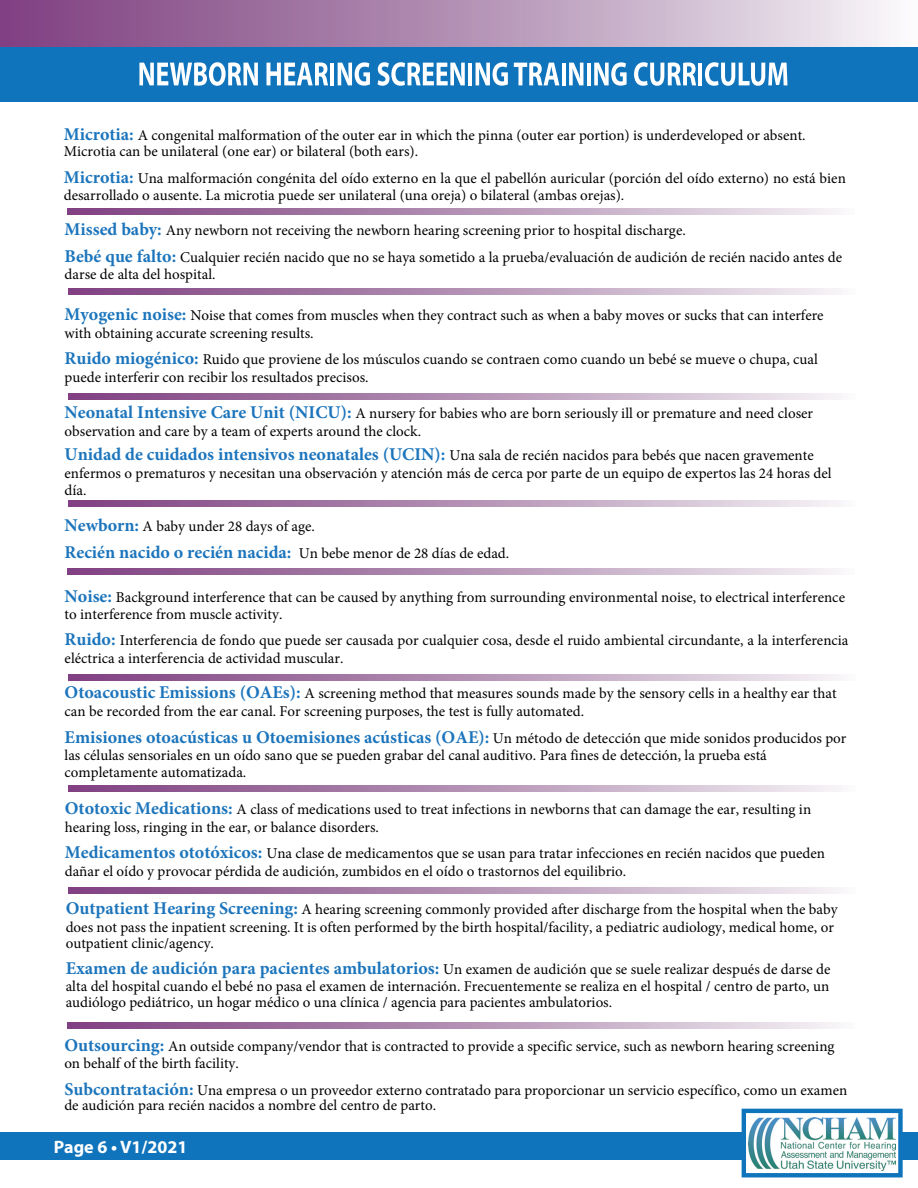
<style>
.page{position:relative;width:918px;height:1188px;background:#fff}
.page>*{position:absolute;margin:0;border:0;box-sizing:border-box;transform-origin:0 0}
.t1{font:700 18px "Minion Pro";color:#1c75bc}
.t2{font:700 18px "Myriad Pro";color:#fff}
.t3{font:15px/17.9px "Minion Pro";color:#000}
.s1{font-weight:700;font-size:18px;color:#1c75bc}
.s2{font-weight:400;font-size:15px;color:#000}
</style>
<div class="page">
<div style="left:0;top:0;width:918px;height:60px;background:linear-gradient(to right,#7a397b,#f3f1f4)"></div>
<div style="left:0;top:1133px;width:918px;height:27px;background:#1074bc"></div>
<svg style="left:742px;top:1109px;width:161px;height:68px"></svg>
<img style="left:748px;top:1118px;width:147px;height:52px">
<div style="left:0;top:47px;width:918px;height:54px;background:#1074bc"></div>
<svg style="left:139px;top:62px;width:119px;height:24px"></svg>
<svg style="left:267px;top:62px;width:61px;height:23px"></svg>
<hr style="left:330px;top:63px;width:4px;height:22px;background:#fff">
<svg style="left:338px;top:62px;width:32px;height:24px"></svg>
<svg style="left:378px;top:62px;width:87px;height:24px"></svg>
<hr style="left:468px;top:63px;width:4px;height:22px;background:#fff">
<svg style="left:476px;top:62px;width:32px;height:24px"></svg>
<svg style="left:514px;top:62px;width:45px;height:23px"></svg>
<hr style="left:562px;top:63px;width:4px;height:22px;background:#fff">
<svg style="left:569px;top:63px;width:14px;height:22px"></svg>
<hr style="left:587px;top:63px;width:4px;height:22px;background:#fff">
<svg style="left:594px;top:62px;width:33px;height:24px"></svg>
<svg style="left:634px;top:62px;width:62px;height:24px"></svg>
<hr style="left:698px;top:63px;width:4px;height:22px;background:#fff">
<svg style="left:705px;top:62px;width:82px;height:24px"></svg>
<svg style="left:67px;top:208px;width:771px;height:6px;background:#b593b6"></svg>
<svg style="left:68px;top:289px;width:771px;height:5px;background:#b593b6"></svg>
<svg style="left:68px;top:393px;width:771px;height:6px;background:#b593b6"></svg>
<svg style="left:68px;top:500px;width:771px;height:6px;background:#b593b6"></svg>
<svg style="left:67px;top:568px;width:771px;height:6px;background:#b593b6"></svg>
<svg style="left:69px;top:675px;width:770px;height:5px;background:#b593b6"></svg>
<svg style="left:68px;top:786px;width:771px;height:5px;background:#b593b6"></svg>
<svg style="left:69px;top:888px;width:770px;height:5px;background:#b593b6"></svg>
<svg style="left:68px;top:1023px;width:770px;height:6px;background:#b593b6"></svg>
<p class="t3" style="left:64px;top:127px;width:743px;line-height:16.6px"><span class="s1">Microtia:</span> A congenital malformation of the outer ear in which the pinna (outer ear portion) is underdeveloped or absent.<br>Microtia can be unilateral (one ear) or bilateral (both ears).</p>
<p class="t3" style="left:64px;top:169px;width:784px"><span class="s1">Microtia:</span> Una malformación congénita del oído externo en la que el pabellón auricular (porción del oído externo) no está bien desarrollado o ausente. La microtia puede ser unilateral (una oreja) o bilateral (ambas orejas).</p>
<p class="t3" style="left:65px;top:217px;width:779px;line-height:26.7px"><span class="s1">Missed baby:</span> Any newborn not receiving the newborn hearing screening prior to hospital discharge.<br><span class="s1">Bebé que falto:</span> Cualquier recién nacido que no se haya sometido a la prueba/evaluación de audición de recién nacido antes de</p>
<p class="t3" style="left:65px;top:266px;width:152px">darse de alta del hospital.</p>
<p class="t3" style="left:65px;top:307px;width:761px"><span class="s1">Myogenic noise:</span> Noise that comes from muscles when they contract such as when a baby moves or sucks that can interfere with obtaining accurate screening results.</p>
<p class="t3" style="left:65px;top:351px;width:755px"><span class="s1">Ruido miogénico:</span> Ruido que proviene de los músculos cuando se contraen como cuando un bebé se mueve o chupa, cual puede interferir con recibir los resultados precisos.</p>
<p class="t3" style="left:65px;top:405px;width:750px;line-height:17.4px"><span class="s1">Neonatal Intensive Care Unit (NICU):</span> A nursery for babies who are born seriously ill or premature and need closer observation and care by a team of experts around the clock.</p>
<p class="t3" style="left:65px;top:447px;width:768px;line-height:17.1px"><span class="s1">Unidad de cuidados intensivos neonatales (UCIN):</span> Una sala de recién nacidos para bebés que nacen gravemente enfermos o prematuros y necesitan una observación y atención más de cerca por parte de un equipo de expertos las 24 horas del día.</p>
<p class="t3" style="left:65px;top:517px;width:252px"><span class="s1">Newborn:</span> A baby under 28 days of age.</p>
<p class="t1" style="left:65px;top:540px;width:446px">Recién nacido o recién nacida: <span class="s2">Un bebe menor de 28 días de edad.</span></p>
<p class="t3" style="left:65px;top:588px;width:782px;line-height:17.4px"><span class="s1">Noise:</span> Background interference that can be caused by anything from surrounding environmental noise, to electrical interference to interference from muscle activity.</p>
<p class="t3" style="left:65px;top:632px;width:785px"><span class="s1">Ruido:</span> Interferencia de fondo que puede ser causada por cualquier cosa, desde el ruido ambiental circundante, a la interferencia eléctrica a interferencia de actividad muscular.</p>
<p class="t3" style="left:65px;top:684px;width:774px"><span class="s1">Otoacoustic Emissions (OAEs):</span> A screening method that measures sounds made by the sensory cells in a healthy ear that can be recorded from the ear canal. For screening purposes, the test is fully automated.</p>
<p class="t1" style="left:65px;top:724px;width:783px">Emisiones otoacústicas u Otoemisiones acústicas (OAE): <span class="s2">Un método de detección que mide sonidos producidos por</span></p>
<p class="t3" style="left:65px;top:747px;width:704px;line-height:16.5px">las células sensoriales en un oído sano que se pueden grabar del canal auditivo. Para fines de detección, la prueba está completamente automatizada.</p>
<p class="t3" style="left:65px;top:801px;width:748px;line-height:17.4px"><span class="s1">Ototoxic Medications:</span> A class of medications used to treat infections in newborns that can damage the ear, resulting in hearing loss, ringing in the ear, or balance disorders.</p>
<p class="t3" style="left:65px;top:844px;width:762px"><span class="s1">Medicamentos ototóxicos:</span> Una clase de medicamentos que se usan para tratar infecciones en recién nacidos que pueden dañar el oído y provocar pérdida de audición, zumbidos en el oído o trastornos del equilibrio.</p>
<p class="t3" style="left:66px;top:901px;width:773px;line-height:17px"><span class="s1">Outpatient Hearing Screening:</span> A hearing screening commonly provided after discharge from the hospital when the baby does not pass the inpatient screening. It is often performed by the birth hospital/facility, a pediatric audiology, medical home, or outpatient clinic/agency.</p>
<p class="t3" style="left:66px;top:962px;width:766px;line-height:16px;text-align:justify"><span class="s1">Examen de audición para pacientes ambulatorios:</span> Un examen de audición que se suele realizar después de darse de alta del hospital cuando el bebé no pasa el examen de internación. Frecuentemente se realiza en el hospital / centro de parto, un audiólogo pediátrico, un hogar médico o una clínica / agencia para pacientes ambulatorios.</p>
<p class="t3" style="left:64px;top:1037px;width:772px"><span class="s1">Outsourcing:</span> An outside company/vendor that is contracted to provide a specific service, such as newborn hearing screening on behalf of the birth facility.</p>
<p class="t3" style="left:64px;top:1082px;width:785px;line-height:15.5px"><span class="s1">Subcontratación:</span> Una empresa o un proveedor externo contratado para proporcionar un servicio específico, como un examen de audición para recién nacidos a nombre del centro de parto.</p>
<p class="t2" style="left:54px;top:1135px;width:135px">Page 6 • V1/2021</p>
</div>
